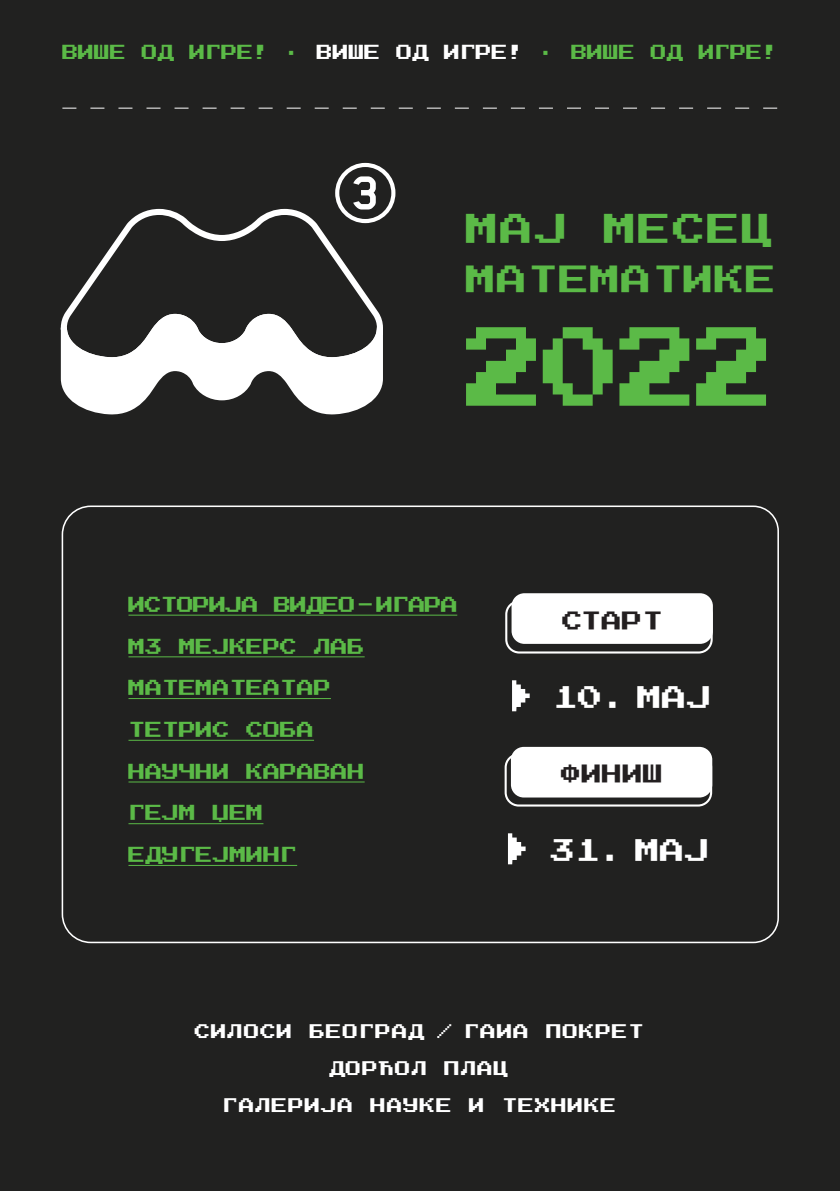
<style>
.page{position:relative;width:840px;height:1191px;background:#fff}
.page>*{position:absolute;margin:0;border:0;box-sizing:border-box;transform-origin:0 0}
.t1{font:89.6px "Press Start 2 P";color:#5bba47;scale:.89 1}
.t2{font:33.2px "Press Start 2 P";letter-spacing:.04em;color:#5bba47}
.t3{font:30.4px "Press Start 2 P";letter-spacing:.02em;color:#5bba47}
.t4{font:24.8px "Press Start 2 P";color:#fff}
.t5{font:20.4px "Press Start 2 P";color:#231f20}
.t6{font:17.2px "Press Start 2 P";letter-spacing:-.02em;color:#5bba47}
.t7{font:17.2px "Press Start 2 P";letter-spacing:-.06em;color:#5bba47}
.t8{font:16.2px "Press Start 2 P";letter-spacing:-.02em;color:#5bba47}
.t9{font:15.8px "Press Start 2 P";letter-spacing:.04em;color:#fff}
.s1{color:#fff}
</style>
<div class="page">
<div style="left:0;top:0;width:839px;height:1191px;background:#212120"></div>
<svg style="left:66px;top:206px;width:320px;height:105px"></svg>
<svg style="left:60px;top:311px;width:323px;height:104px"></svg>
<div style="left:335px;top:163px;width:60px;height:60px;border:4px solid #fff;border-radius:50%"></div>
<svg style="left:353px;top:176px;width:22px;height:33px"></svg>
<svg style="left:61px;top:505px;width:718px;height:439px"></svg>
<div style="left:505px;top:600px;width:207px;height:53px;border:2px solid #fff;border-radius:13px"></div>
<div style="left:511px;top:593px;width:201px;height:51px;background:#fff;border-radius:13px"></div>
<div style="left:504px;top:753px;width:207px;height:53px;border:2px solid #fff;border-radius:13px"></div>
<div style="left:510px;top:747px;width:201px;height:50px;background:#fff;border-radius:13px"></div>
<svg style="left:507px;top:833px;width:18px;height:31px"></svg>
<svg style="left:511px;top:680px;width:18px;height:31px"></svg>
<svg style="left:62px;top:108px;width:715px;height:1px"></svg>
<p class="t8" style="left:62px;top:45px;width:717px">ВИШЕ ОД ИГРЕ! · <span class="s1">ВИШЕ ОД ИГРЕ!</span> · ВИШЕ ОД ИГРЕ!</p>
<h2 class="t2" style="left:466px;top:213px;width:310px">МАЈ МЕСЕЦ</h2>
<h3 class="t3" style="left:466px;top:266px;width:312px">МАТЕМАТИКЕ</h3>
<h1 class="t1" style="left:466px;top:327px;width:349px">2022</h1>
<p class="t7" style="left:128px;top:596px;width:331px">ИСТОРИЈА ВИДЕО- ИГАРА</p>
<p class="t6" style="left:128px;top:638px;width:238px">М3 МЕЈКЕРС ЛАБ</p>
<p class="t6" style="left:128px;top:680px;width:204px">МАТЕМАTЕАТАР</p>
<p class="t6" style="left:128px;top:722px;width:187px">ТЕТРИС СОБА</p>
<p class="t6" style="left:128px;top:763px;width:238px">НАУЧНИ КАРАВАН</p>
<p class="t6" style="left:128px;top:805px;width:137px">ГЕЈМ ЏЕМ</p>
<p class="t6" style="left:128px;top:847px;width:170px">ЕДУГЕЈМИНГ</p>
<p class="t5" style="left:562px;top:612px;width:102px">СТАРТ</p>
<h3 class="t4" style="left:553px;top:686px;width:160px">10. MAJ</h3>
<p class="t5" style="left:561px;top:765px;width:104px">ФИНИШ</p>
<h3 class="t4" style="left:550px;top:839px;width:160px">31. MAJ</h3>
<p class="t9" style="left:195px;top:1024px;width:451px">СИЛОСИ БЕОГРАД / ГАИА ПОКРЕТ</p>
<p class="t9" style="left:329px;top:1061px;width:182px">ДОРЋОЛ ПЛАЦ</p>
<p class="t9" style="left:222px;top:1098px;width:395px">ГАЛЕРИЈА НАУКЕ И ТЕХНИКЕ</p>
</div>
